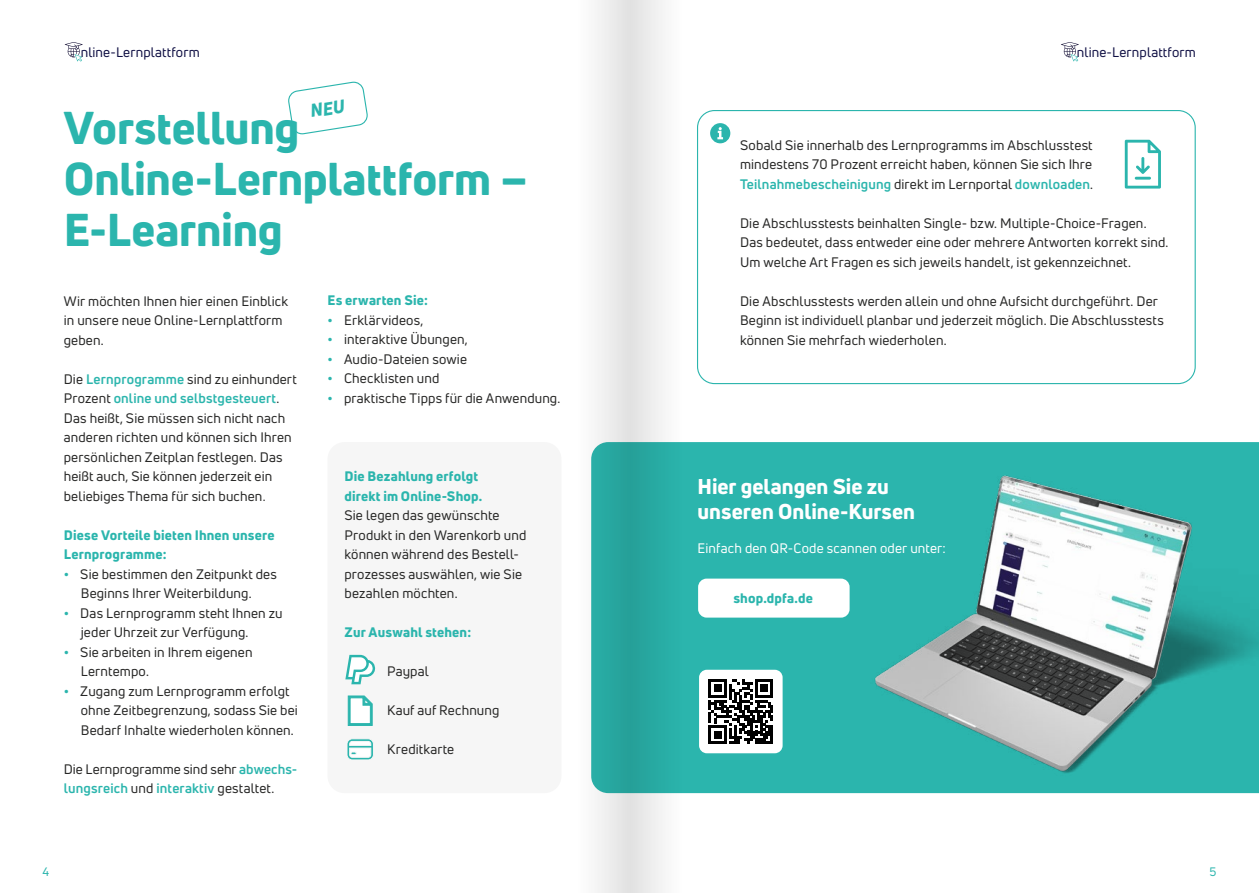
<style>
.page{position:relative;width:1259px;height:893px;background:#fff}
.page>*{position:absolute;margin:0;border:0;box-sizing:border-box;transform-origin:0 0}
.t1{font:800 45px/51px "Uni Neue";letter-spacing:-.005em;color:#2bb5ad}
.t2{font:800 21px/25.5px "Uni Neue";color:#fff}
.t3{font:13.5px/19.5px "Uni Neue";letter-spacing:.01em;color:#272726}
.t4{font:800 13.5px/19.5px "Uni Neue";letter-spacing:.01em;color:#2bb5ad}
.t5{font:13.5px "Uni Neue";letter-spacing:.01em;color:#101044}
.t6{font:13.5px "Uni Neue";letter-spacing:.01em;color:#fff}
.t7{font:12px "Uni Neue";color:#2bb5ad}
.s1{font-weight:700;color:#2bb5ad}
.s2{color:#3a3a39}
</style>
<div class="page">
<svg style="left:65px;top:42px;width:18px;height:19px"></svg>
<svg style="left:1061px;top:42px;width:17px;height:19px"></svg>
<div style="left:683px;top:442px;width:136px;height:351px;background:#2bb5ad"></div>
<div style="left:697px;top:110px;width:498px;height:274px;border:1px solid #2bb5ad;border-radius:17px"></div>
<div style="left:327px;top:442px;width:234px;height:351px;background:#f6f6f6;border-radius:17px"></div>
<svg style="left:345px;top:655px;width:30px;height:29px"></svg>
<svg style="left:347px;top:738px;width:26px;height:22px"></svg>
<svg style="left:348px;top:696px;width:24px;height:30px"></svg>
<div style="left:698px;top:669px;width:85px;height:85px;background:#fff;border-radius:9px"></div>
<svg style="left:708px;top:679px;width:65px;height:65px"></svg>
<div style="left:697px;top:668px;width:87px;height:87px;border:2px solid #2bb5ad;border-radius:9px"></div>
<div style="left:710px;top:123px;width:20px;height:20px;background:#2bb5ad;border-radius:50%"></div>
<svg style="left:717px;top:127px;width:6px;height:12px"></svg>
<svg style="left:1124px;top:140px;width:37px;height:49px"></svg>
<hr style="left:1134px;top:177px;width:17px;height:3px;background:#2bb5ad">
<img style="left:819px;top:442px;width:440px;height:352px">
<svg style="left:629px;top:0;width:54px;height:893px"></svg>
<svg style="left:591px;top:0;width:38px;height:893px"></svg>
<div style="left:698px;top:579px;width:151px;height:39px;background:#fff;border-radius:9px"></div>
<svg style="left:288px;top:82px;width:80px;height:53px"></svg>
<p class="t5" style="left:81px;top:43px;width:121px">nline-Lernplattform</p>
<p class="t5" style="left:1077px;top:43px;width:121px">nline-Lernplattform</p>
<h1 class="t1" style="left:64px;top:102px;width:465px">Vorstellung<br>Online-Lernplattform –<br>E-Learning</h1>
<p class="t3" style="left:64px;top:291px;width:226px">Wir möchten Ihnen hier einen Einblick in unsere neue Online-Lernplattform geben.</p>
<p class="t3" style="left:64px;top:369px;width:234px">Die <span class="s1">Lernprogramme</span> sind zu einhundert Prozent <span class="s1">online und selbstgesteuert</span>.<br>Das heißt, Sie müssen sich nicht nach anderen richten und können sich Ihren persönlichen Zeitplan festlegen. Das heißt auch, Sie können jederzeit ein beliebiges Thema für sich buchen<span class="s2">.</span></p>
<p class="t4" style="left:64px;top:525px;width:212px">Diese Vorteile bieten Ihnen unsere<br>Lernprogramme:</p>
<p class="t3" style="left:81px;top:564px;width:198px;text-indent:-17px"><span class="s1">•</span> Sie bestimmen den Zeitpunkt des<br>Beginns Ihrer Weiterbildung.</p>
<p class="t3" style="left:81px;top:603px;width:203px;text-indent:-17px"><span class="s1">•</span> Das Lernprogramm steht Ihnen zu jeder Uhrzeit zur Verfügung.</p>
<p class="t3" style="left:81px;top:642px;width:173px;text-indent:-17px"><span class="s1">•</span> Sie arbeiten in Ihrem eigenen<br>Lerntempo.</p>
<p class="t3" style="left:81px;top:681px;width:218px;text-indent:-17px"><span class="s1">•</span> Zugang zum Lernprogramm erfolgt ohne Zeitbegrenzung, sodass Sie bei<br>Bedarf Inhalte wiederholen können.</p>
<p class="t3" style="left:64px;top:759px;width:235px">Die Lernprogramme sind sehr <span class="s1">abwechs&shy;lungsreich</span> und <span class="s1">interaktiv</span> gestaltet.</p>
<p class="t4" style="left:327px;top:291px;width:102px">Es erwarten Sie:</p>
<p class="t3" style="left:327px;top:310px;width:97px"><span class="s1">•</span> Erklärvideos,</p>
<p class="t3" style="left:327px;top:330px;width:142px"><span class="s1">•</span> interaktive Übungen,</p>
<p class="t3" style="left:327px;top:349px;width:141px"><span class="s1">•</span> Audio-Dateien sowie</p>
<p class="t3" style="left:327px;top:369px;width:113px"><span class="s1">•</span> Checklisten und</p>
<p class="t3" style="left:327px;top:388px;width:234px"><span class="s1">•</span> praktische Tipps für die Anwendung.</p>
<p class="t4" style="left:344px;top:466px;width:139px">Die Bezahlung erfolgt direkt im Online-Shop.</p>
<p class="t3" style="left:344px;top:505px;width:183px">Sie legen das gewünschte<br>Produkt in den Warenkorb und können während des Bestell&shy;prozesses auswählen, wie Sie bezahlen möchten.</p>
<p class="t4" style="left:344px;top:622px;width:128px">Zur Auswahl stehen:</p>
<p class="t3" style="left:387px;top:661px;width:43px">Paypal</p>
<p class="t3" style="left:387px;top:700px;width:114px">Kauf auf Rechnung</p>
<p class="t3" style="left:387px;top:739px;width:69px">Kreditkarte</p>
<p class="t3" style="left:740px;top:135px;width:354px;text-align:justify">Sobald Sie innerhalb des Lernprogramms im Abschlusstest mindestens 70 Prozent erreicht haben, können Sie sich Ihre <span class="s1">Teilnahmebescheinigung</span> direkt im Lernportal <span class="s1">downloaden</span>.</p>
<p class="t3" style="left:740px;top:213px;width:430px">Die Abschlusstests beinhalten Single- bzw. Multiple-Choice-Fragen.<br>Das bedeutet, dass entweder eine oder mehrere Antworten korrekt sind.<br>Um welche Art Fragen es sich jeweils handelt, ist gekennzeichnet.</p>
<p class="t3" style="left:740px;top:291px;width:425px">Die Abschlusstests werden allein und ohne Aufsicht durchgeführt. Der<br>Beginn ist individuell planbar und jederzeit möglich. Die Abschlusstests können Sie mehrfach wiederholen.</p>
<h2 class="t2" style="left:697px;top:473px;width:219px">Hier gelangen Sie zu unseren Online-Kursen</h2>
<p class="t6" style="left:697px;top:540px;width:250px">Einfach den QR-Code scannen oder unter:</p>
<p class="t4" style="left:733px;top:588px;width:81px">shop.dpfa.de</p>
<p class="t7" style="left:43px;top:864px;width:8px">4</p>
<p class="t7" style="left:1209px;top:864px;width:8px">5</p>
</div>
